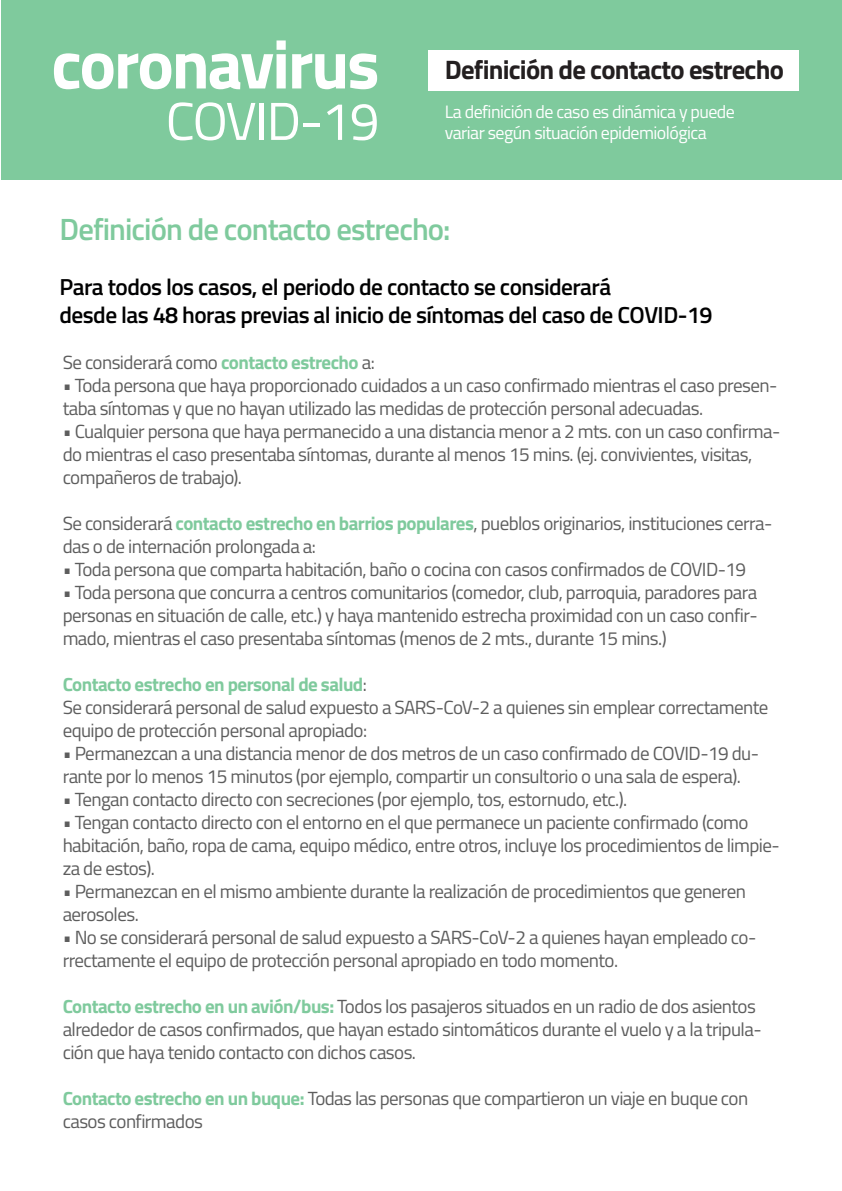
<style>
.page{position:relative;width:842px;height:1191px;background:#fff}
.page>*{position:absolute;margin:0;border:0;box-sizing:border-box;transform-origin:0 0}
.t1{font:700 68.5px "Titillium Web";letter-spacing:-.03em;color:#fff}
.t2{font:53.4px "Titillium Web";letter-spacing:-.03em;color:#fff}
.t3{font:600 30.7px "Titillium Web";letter-spacing:-.03em;color:#7fca9d}
.t4{font:700 26.7px "Titillium Web";letter-spacing:-.03em;color:#231f20}
.t5{font:600 23.2px/27.7px "Titillium Web";letter-spacing:-.025em;color:#000001}
.t6{font:19px/23px "Titillium Web";letter-spacing:-.03em;color:#5d5d5d}
.t7{font:17.9px/20.9px "Titillium Web";letter-spacing:-.03em;color:#fff}
.s1{font-weight:700;color:#7fca9d}
</style>
<div class="page">
<div style="left:1px;top:0;width:841px;height:179px;background:#7fca9d"></div>
<div style="left:427px;top:50px;width:371px;height:41px;background:#fff"></div>
<h1 class="t1" style="left:51px;top:12px;width:330px">coronavirus</h1>
<h2 class="t2" style="left:166px;top:82px;width:215px">COVID-19</h2>
<p class="t7" style="left:445px;top:100px;width:292px">La definición de caso es dinámica y puede variar según situación epidemiológica</p>
<h3 class="t4" style="left:445px;top:50px;width:340px">Definición de contacto estrecho</h3>
<h3 class="t3" style="left:60px;top:206px;width:392px">Definición de contacto estrecho:</h3>
<p class="t5" style="left:60px;top:272px;width:654px">Para todos los casos, el periodo de contacto se considerará<br>desde las 48 horas previas al inicio de síntomas del caso de COVID-19</p>
<p class="t6" style="left:63px;top:350px;width:314px">Se considerará como <span class="s1">contacto estrecho</span> a:</p>
<p class="t6" style="left:63px;top:373px;width:716px">• Toda persona que haya proporcionado cuidados a un caso confirmado mientras el caso presen&shy;taba síntomas y que no hayan utilizado las medidas de protección personal adecuadas.</p>
<p class="t6" style="left:63px;top:419px;width:719px">• Cualquier persona que haya permanecido a una distancia menor a 2 mts. con un caso confirma&shy;do mientras el caso presentaba síntomas, durante al menos 15 mins. (ej. convivientes, visitas, compañeros de trabajo).</p>
<p class="t6" style="left:63px;top:511px;width:711px">Se considerará <span class="s1">contacto estrecho en barrios populares</span>, pueblos originarios, instituciones cerra&shy;das o de internación prolongada a:</p>
<p class="t6" style="left:63px;top:557px;width:685px">• Toda persona que comparta habitación, baño o cocina con casos confirmados de COVID-19</p>
<p class="t6" style="left:63px;top:580px;width:696px;text-align:justify">• Toda persona que concurra a centros comunitarios (comedor, club, parroquia, paradores para personas en situación de calle, etc.) y haya mantenido estrecha proximidad con un caso confir&shy;mado, mientras el caso presentaba síntomas (menos de 2 mts., durante 15 mins.)</p>
<p class="t6" style="left:63px;top:672px;width:707px"><span class="s1">Contacto estrecho en personal de salud</span>:<br>Se considerará personal de salud expuesto a SARS-CoV-2 a quienes sin emplear correctamente equipo de protección personal apropiado:</p>
<p class="t6" style="left:63px;top:741px;width:698px">• Permanezcan a una distancia menor de dos metros de un caso confirmado de COVID-19 du&shy;rante por lo menos 15 minutos (por ejemplo, compartir un consultorio o una sala de espera).</p>
<p class="t6" style="left:63px;top:787px;width:566px">• Tengan contacto directo con secreciones (por ejemplo, tos, estornudo, etc.).</p>
<p class="t6" style="left:63px;top:810px;width:719px">• Tengan contacto directo con el entorno en el que permanece un paciente confirmado (como habitación, baño, ropa de cama, equipo médico, entre otros, incluye los procedimientos de limpie&shy;za de estos).</p>
<p class="t6" style="left:63px;top:879px;width:685px">• Permanezcan en el mismo ambiente durante la realización de procedimientos que generen aerosoles.</p>
<p class="t6" style="left:63px;top:925px;width:695px">• No se considerará personal de salud expuesto a SARS-CoV-2 a quienes hayan empleado co&shy;rrectamente el equipo de protección personal apropiado en todo momento.</p>
<p class="t6" style="left:63px;top:994px;width:700px"><span class="s1">Contacto estrecho en un avión/bus:</span> Todos los pasajeros situados en un radio de dos asientos alrededor de casos confirmados, que hayan estado sintomáticos durante el vuelo y a la tripula&shy;ción que haya tenido contacto con dichos casos.</p>
<p class="t6" style="left:63px;top:1086px;width:687px"><span class="s1">Contacto estrecho en un buque:</span> Todas las personas que compartieron un viaje en buque con casos confirmados</p>
</div>
